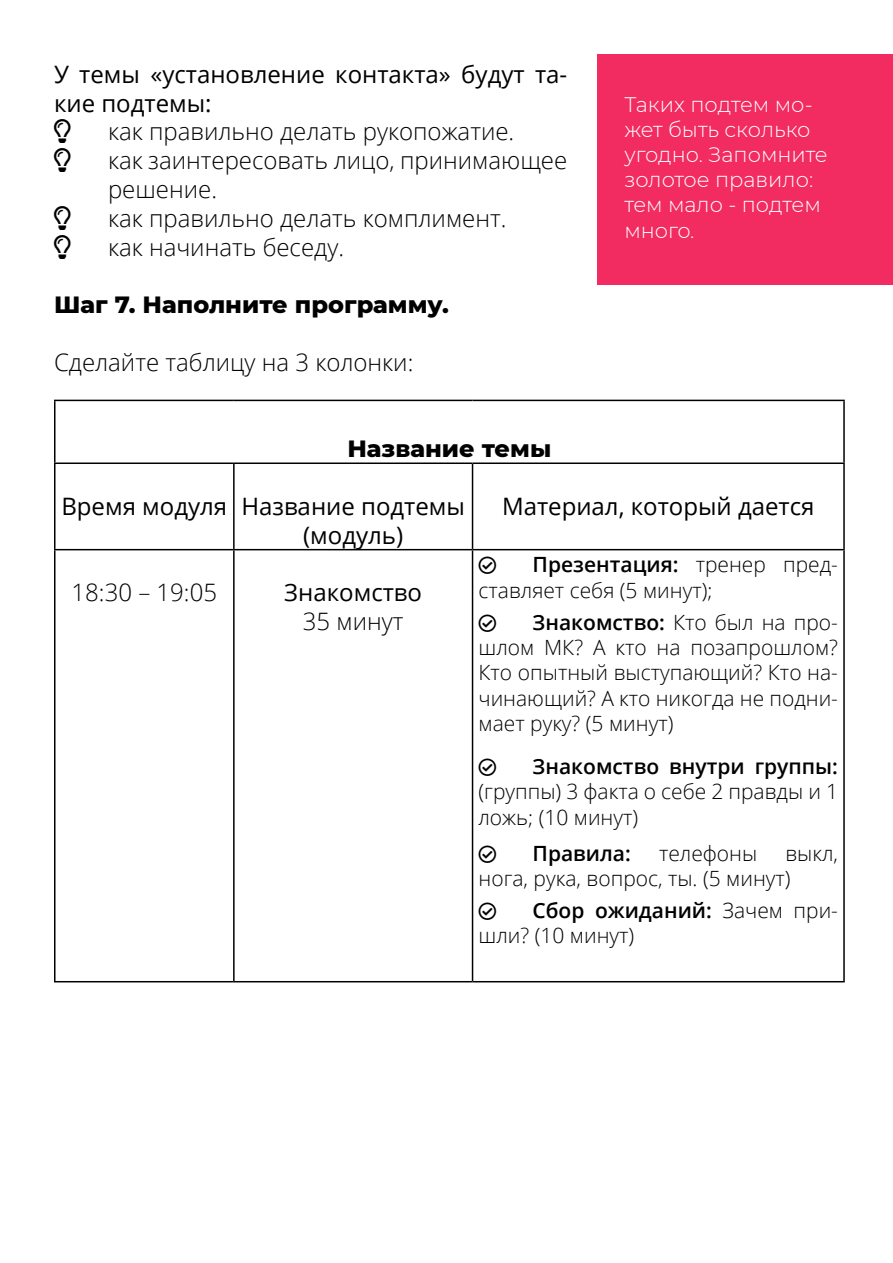
<style>
.page{position:relative;width:893px;height:1263px;background:#fff}
.page>*{position:absolute;margin:0;border:0;box-sizing:border-box;transform-origin:0 0}
.Текст{font:300 24px/28.8px "Open Sans";color:#000}
.H5_таблица{font:24px/28.8px "Open Sans";color:#000}
.t1{font:800 24px "Montserrat";color:#000}
.Текст_таблица{font:300 24px "Open Sans";color:#000}
.t2{font:300 21px/25.2px "Open Sans";color:#000}
.Текст_в_боксе{font:300 21px/25.2px "Montserrat";color:#fff}
.t3{font:600 21px "Open Sans";color:#000}
.s1{font-weight:600}
</style>
<div class="page">
<div style="left:597px;top:54px;width:296px;height:230px;background:#f22b61"></div>
<hr style="left:54px;top:400px;width:180px;height:1px;background:#000">
<hr style="left:54px;top:401px;width:2px;height:61px;background:#000">
<hr style="left:234px;top:400px;width:238px;height:1px;background:#000">
<hr style="left:472px;top:400px;width:373px;height:1px;background:#000">
<hr style="left:843px;top:401px;width:2px;height:61px;background:#000">
<hr style="left:54px;top:462px;width:180px;height:2px;background:#000">
<hr style="left:54px;top:464px;width:2px;height:85px;background:#000">
<hr style="left:234px;top:462px;width:238px;height:2px;background:#000">
<hr style="left:233px;top:464px;width:2px;height:85px;background:#000">
<hr style="left:472px;top:462px;width:373px;height:2px;background:#000">
<hr style="left:472px;top:464px;width:1px;height:85px;background:#000">
<hr style="left:843px;top:464px;width:2px;height:85px;background:#000">
<hr style="left:54px;top:549px;width:180px;height:1px;background:#000">
<hr style="left:54px;top:550px;width:2px;height:431px;background:#000">
<hr style="left:234px;top:549px;width:238px;height:1px;background:#000">
<hr style="left:233px;top:550px;width:2px;height:431px;background:#000">
<hr style="left:472px;top:549px;width:373px;height:1px;background:#000">
<hr style="left:472px;top:550px;width:1px;height:431px;background:#000">
<hr style="left:843px;top:550px;width:2px;height:431px;background:#000">
<hr style="left:54px;top:981px;width:180px;height:1px;background:#000">
<hr style="left:234px;top:981px;width:238px;height:1px;background:#000">
<hr style="left:472px;top:981px;width:373px;height:1px;background:#000">
<h5 class="H5_таблица" style="left:54px;top:59px;width:515px">У темы «установление контакта» будут та&shy;кие подтемы:</h5>
<p class="Текст" style="left:108px;top:117px;width:408px">как правильно делать рукопожатие.</p>
<p class="Текст" style="left:108px;top:145px;width:461px">как заинтересовать лицо, принимающее решение.</p>
<p class="Текст" style="left:108px;top:203px;width:400px">как правильно делать комплимент.</p>
<p class="Текст" style="left:108px;top:232px;width:238px">как начинать беседу.</p>
<h3 class="t1" style="left:54px;top:287px;width:396px">Шаг 7. Наполните программу.</h3>
<p class="Текст" style="left:54px;top:347px;width:361px">Сделайте таблицу на 3 колонки:</p>
<h3 class="t1" style="left:347px;top:431px;width:205px">Название темы</h3>
<p class="Текст_в_боксе" style="left:624px;top:91px;width:205px">Таких подтем мо&shy;жет быть сколько угодно. Запомните золотое правило: тем мало - подтем много.</p>
<p class="H5_таблица" style="left:61px;top:491px;width:167px">Время модуля</p>
<p class="H5_таблица" style="left:241px;top:491px;width:225px;text-align:center">Название подтемы (модуль)</p>
<p class="H5_таблица" style="left:502px;top:491px;width:314px">Материал, который дается</p>
<p class="Текст_таблица" style="left:72px;top:576px;width:147px">18:30 – 19:05</p>
<p class="H5_таблица" style="left:284px;top:577px;width:139px">Знакомство</p>
<p class="Текст_таблица" style="left:303px;top:605px;width:102px">35 минут</p>
<p class="t2" style="left:478px;top:552px;width:361px;text-indent:54px"><span class="s1">Презентация:</span> тренер пред&shy;ставляет себя (5 минут);</p>
<p class="t2" style="left:478px;top:609px;width:361px;text-align:justify;text-indent:54px"><span class="s1">Знакомство:</span> Кто был на про&shy;шлом МК? А кто на позапрошлом?<br>Кто опытный выступающий? Кто на&shy;чинающий? А кто никогда не подни&shy;мает руку? (5 минут)</p>
<p class="t2" style="left:478px;top:753px;width:361px;text-align:justify;text-indent:54px"><span class="s1">Знакомство внутри группы: </span>(группы) 3 факта о себе 2 правды и 1 ложь; (10 минут)</p>
<p class="t3" style="left:532px;top:838px;width:100px">Правила:</p>
<p class="t2" style="left:659px;top:840px;width:100px">телефоны</p>
<p class="t2" style="left:478px;top:840px;width:361px;text-indent:307px">выкл, нога, рука, вопрос, ты. (5 минут)</p>
<p class="t2" style="left:478px;top:897px;width:361px;text-indent:54px"><span class="s1">Сбор ожиданий:</span> Зачем при&shy;шли? (10 минут)</p>
</div>
